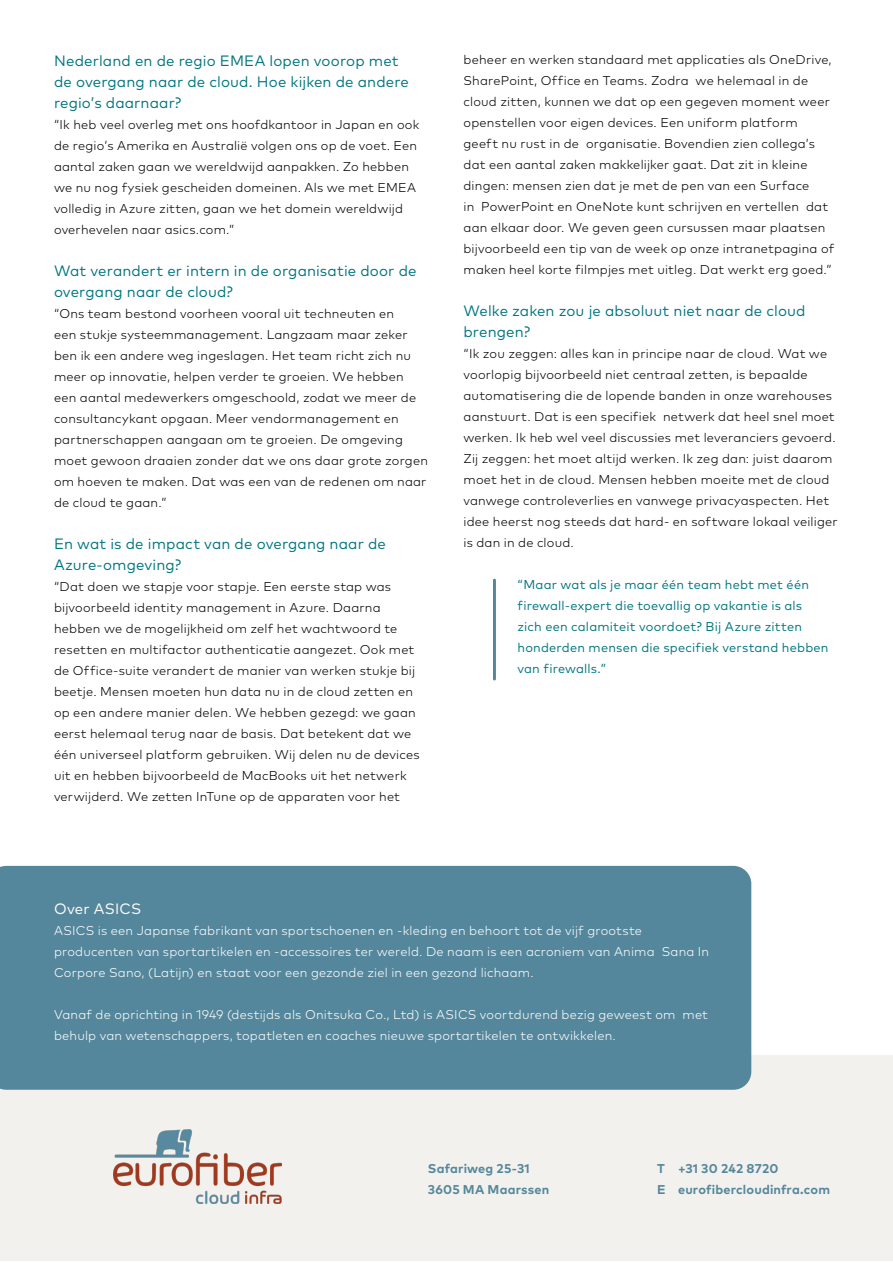
<style>
.page{position:relative;width:893px;height:1263px;background:#fff}
.page>*{position:absolute;margin:0;border:0;box-sizing:border-box;transform-origin:0 0}
.Intro{font:15px/21px "Mark OT";letter-spacing:.01em;color:#007681}
.Intro-2{font:15px "Mark OT";letter-spacing:.015em;color:#fff}
.Intro-3{font:300 12.75px/21px "Mark OT";letter-spacing:.015em;color:#000}
.Intro-4{font:300 12.75px/21px "Mark OT";letter-spacing:.015em;color:#fff}
.Intro-5{font:12.75px/21px "Mark OT";letter-spacing:.015em;color:#007681}
.Voetnoot{font:700 12.75px "Mark OT";letter-spacing:.015em;color:#55879c}
</style>
<div class="page">
<div style="left:0;top:1055px;width:893px;height:205px;background:#f3f1ed"></div>
<div style="left:0;top:866px;width:751px;height:224px;background:#55879c"></div>
<img style="left:113px;top:1130px;width:168px;height:73px">
<hr style="left:493px;top:579px;width:3px;height:101px;background:#55879c">
<p class="Intro" style="left:54px;top:50px;width:357px">Nederland en de regio EMEA lopen voorop met de overgang naar de cloud. Hoe kijken de andere regio’s daarnaar?</p>
<p class="Intro-3" style="left:54px;top:114px;width:367px">“Ik heb veel overleg met ons hoofdkantoor in Japan en ook de regio’s Amerika en Australië volgen ons op de voet. Een aantal zaken gaan we wereldwijd aanpakken. Zo hebben we nu nog fysiek gescheiden domeinen. Als we met EMEA volledig in Azure zitten, gaan we het domein wereldwijd overhevelen naar asics.com.”</p>
<p class="Intro" style="left:54px;top:260px;width:364px">Wat verandert er intern in de organisatie door de overgang naar de cloud?</p>
<p class="Intro-3" style="left:54px;top:303px;width:375px">“Ons team bestond voorheen vooral uit techneuten en<br>een stukje systeemmanagement. Langzaam maar zeker ben ik een andere weg ingeslagen. Het team richt zich nu meer op innovatie, helpen verder te groeien. We hebben een aantal medewerkers omgeschoold, zodat we meer de consultancykant opgaan. Meer vendormanagement en partnerschappen aangaan om te groeien. De omgeving moet gewoon draaien zonder dat we ons daar grote zorgen om hoeven te maken. Dat was een van de redenen om naar de cloud te gaan.”</p>
<p class="Intro" style="left:54px;top:533px;width:333px">En wat is de impact van de overgang naar de<br>Azure-omgeving?</p>
<p class="Intro-3" style="left:54px;top:576px;width:367px">“Dat doen we stapje voor stapje. Een eerste stap was bijvoorbeeld identity management in Azure. Daarna hebben we de mogelijkheid om zelf het wachtwoord te resetten en multifactor authenticatie aangezet. Ook met de Office-suite verandert de manier van werken stukje bij beetje. Mensen moeten hun data nu in de cloud zetten en op een andere manier delen. We hebben gezegd: we gaan eerst helemaal terug naar de basis. Dat betekent dat we één universeel platform gebruiken. Wij delen nu de devices uit en hebben bijvoorbeeld de MacBooks uit het netwerk verwijderd. We zetten InTune op de apparaten voor het</p>
<p class="Intro-3" style="left:463px;top:49px;width:372px">beheer en werken standaard met applicaties als OneDrive, SharePoint, Office en Teams. Zodra we helemaal in de cloud zitten, kunnen we dat op een gegeven moment weer openstellen voor eigen devices. Een uniform platform geeft nu rust in de organisatie. Bovendien zien collega’s dat een aantal zaken makkelijker gaat. Dat zit in kleine dingen: mensen zien dat je met de pen van een Surface<br>in PowerPoint en OneNote kunt schrijven en vertellen dat aan elkaar door. We geven geen cursussen maar plaatsen bijvoorbeeld een tip van de week op onze intranetpagina of maken heel korte filmpjes met uitleg. Dat werkt erg goed.”</p>
<p class="Intro" style="left:463px;top:300px;width:344px">Welke zaken zou je absoluut niet naar de cloud brengen?</p>
<p class="Intro-3" style="left:463px;top:343px;width:376px">“Ik zou zeggen: alles kan in principe naar de cloud. Wat we voorlopig bijvoorbeeld niet centraal zetten, is bepaalde automatisering die de lopende banden in onze warehouses aanstuurt. Dat is een specifiek netwerk dat heel snel moet werken. Ik heb wel veel discussies met leveranciers gevoerd.<br>Zij zeggen: het moet altijd werken. Ik zeg dan: juist daarom moet het in de cloud. Mensen hebben moeite met de cloud vanwege controleverlies en vanwege privacyaspecten. Het idee heerst nog steeds dat hard- en software lokaal veiliger is dan in de cloud.</p>
<p class="Intro-5" style="left:517px;top:574px;width:313px">“Maar wat als je maar één team hebt met één firewall-expert die toevallig op vakantie is als zich een calamiteit voordoet? Bij Azure zitten honderden mensen die specifiek verstand hebben van firewalls.”</p>
<p class="Intro-2" style="left:54px;top:900px;width:89px">Over ASICS</p>
<p class="Intro-4" style="left:54px;top:920px;width:657px">ASICS is een Japanse fabrikant van sportschoenen en -kleding en behoort tot de vijf grootste producenten van sportartikelen en -accessoires ter wereld. De naam is een acroniem van Anima Sana In<br>Corpore Sano, (Latijn) en staat voor een gezonde ziel in een gezond lichaam.</p>
<p class="Intro-4" style="left:54px;top:1004px;width:655px">Vanaf de oprichting in 1949 (destijds als Onitsuka Co., Ltd) is ASICS voortdurend bezig geweest om met behulp van wetenschappers, topatleten en coaches nieuwe sportartikelen te ontwikkelen.</p>
<p class="Voetnoot" style="left:428px;top:1160px;width:103px">Safariweg 25-31</p>
<p class="Voetnoot" style="left:678px;top:1160px;width:102px">+31 30 242 8720</p>
<p class="Voetnoot" style="left:428px;top:1181px;width:123px">3605 MA Maarssen</p>
<p class="Voetnoot" style="left:657px;top:1160px;width:9px">T</p>
<p class="Voetnoot" style="left:657px;top:1181px;width:10px">E</p>
<p class="Voetnoot" style="left:678px;top:1181px;width:153px">eurofibercloudinfra.com</p>
</div>
